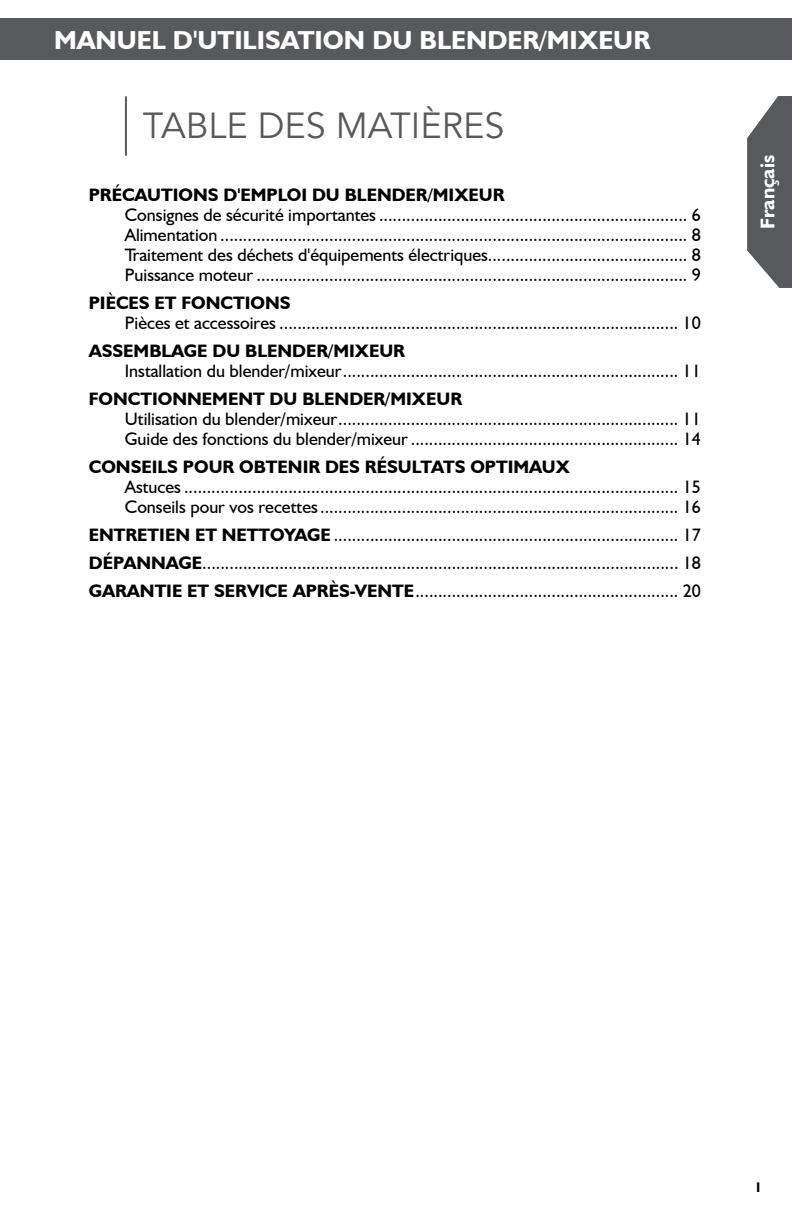
<style>
.page{position:relative;width:792px;height:1224px;background:#fff}
.page>*{position:absolute;margin:0;border:0;box-sizing:border-box;transform-origin:0 0}
.t1{font:36px "Avenir LT Std";color:#58595b}
.t2{font:700 26px "Humanist 521 BT";color:#fff}
.t3{font:700 20px "Humanist 521 BT";color:#fff}
.t4{font:18px/20px "Humanist 521 BT";color:#000}
.t5{font:700 18px "Humanist 521 BT";color:#000}
.t6{font:700 14px "Humanist 521 BT";color:#000}
.s1{font-weight:700}
</style>
<div class="page">
<svg style="left:747px;top:96px;width:45px;height:192px;background:#707173"></svg>
<div style="left:0;top:18px;width:792px;height:42px;background:#58595b"></div>
<hr style="left:125px;top:97px;width:2px;height:58px;background:#58595b">
<h2 class="t2" style="left:54px;top:24px;width:598px">MANUEL D'UTILISATION DU BLENDER/MIXEUR</h2>
<h1 class="t1" style="left:143px;top:105px;width:363px">TABLE DES MATIÈRES</h1>
<p class="t5" style="left:89px;top:183px;width:59px">PRÉCAUTIONS</p>
<p class="t5" style="left:224px;top:183px;width:29px">D'EMPLOI</p>
<p class="t5" style="left:312px;top:183px;width:46px">DU BLENDER</p>
<p class="t5" style="left:428px;top:183px;width:18px">/MIXEUR</p>
<p class="t4" style="left:125px;top:204px;width:578px;text-align:justify">Consignes de sécurité importantes .................................................................... 6<br>Alimentation ....................................................................................................... 8<br>Traitement des déchets d'équipements électriques............................................ 8<br>Puissance moteur ............................................................................................... 9</p>
<p class="t5" style="left:89px;top:291px;width:157px">PIÈCES ET FONCTIONS</p>
<p class="t4" style="left:125px;top:312px;width:578px">Pièces et accessoires ........................................................................................ 10</p>
<p class="t5" style="left:89px;top:339px;width:26px">ASSEMBLA</p>
<p class="t5" style="left:184px;top:339px;width:75px">GEDU BLENDER</p>
<p class="t5" style="left:328px;top:339px;width:18px">/MIXEUR</p>
<p class="t4" style="left:125px;top:360px;width:578px">Installation du blender/mixeur.......................................................................... 11</p>
<p class="t5" style="left:89px;top:387px;width:14px">FON</p>
<p class="t5" style="left:128px;top:387px;width:26px">CTIONNEMENT</p>
<p class="t5" style="left:270px;top:387px;width:46px">DU BLENDER</p>
<p class="t5" style="left:385px;top:387px;width:18px">/MIXEUR</p>
<p class="t4" style="left:125px;top:408px;width:578px">Utilisation du blender/mixeur........................................................................... 11<br>Guide des fonctions du blender/mixeur ........................................................... 14</p>
<p class="t5" style="left:89px;top:455px;width:13px">CONSEILS</p>
<p class="t5" style="left:183px;top:455px;width:14px">POUR</p>
<p class="t5" style="left:239px;top:455px;width:13px">OBTENIR</p>
<p class="t5" style="left:325px;top:455px;width:13px">DES</p>
<p class="t5" style="left:365px;top:455px;width:35px">RÉSULTATS</p>
<p class="t5" style="left:470px;top:455px;width:14px">OPTIMAUX</p>
<p class="t4" style="left:125px;top:476px;width:578px">Astuces ............................................................................................................. 15<br>Conseils pour vos recettes............................................................................... 16</p>
<p class="t5" style="left:89px;top:523px;width:23px">ENTRETIEN</p>
<p class="t5" style="left:195px;top:523px;width:41px">ET NETTO</p>
<p class="t4" style="left:284px;top:524px;width:418px"><span class="s1">YAGE</span> ............................................................................ 17</p>
<p class="t5" style="left:89px;top:551px;width:39px">DÉPANNA</p>
<p class="t4" style="left:179px;top:552px;width:524px"><span class="s1">GE</span>......................................................................................................... 18</p>
<p class="t5" style="left:89px;top:579px;width:13px">GARANTIE</p>
<p class="t5" style="left:187px;top:579px;width:119px">ET SERVICE APR</p>
<p class="t5" style="left:329px;top:579px;width:51px">ÈS-VENTE</p>
<p class="t4" style="left:415px;top:580px;width:287px">.......................................................... 20</p>
<p class="t3" style="left:755px;top:229px;width:75px;rotate:-90deg">FRANÇAIS</p>
<p class="t6" style="left:754px;top:1178px;width:9px">1</p>
</div>
